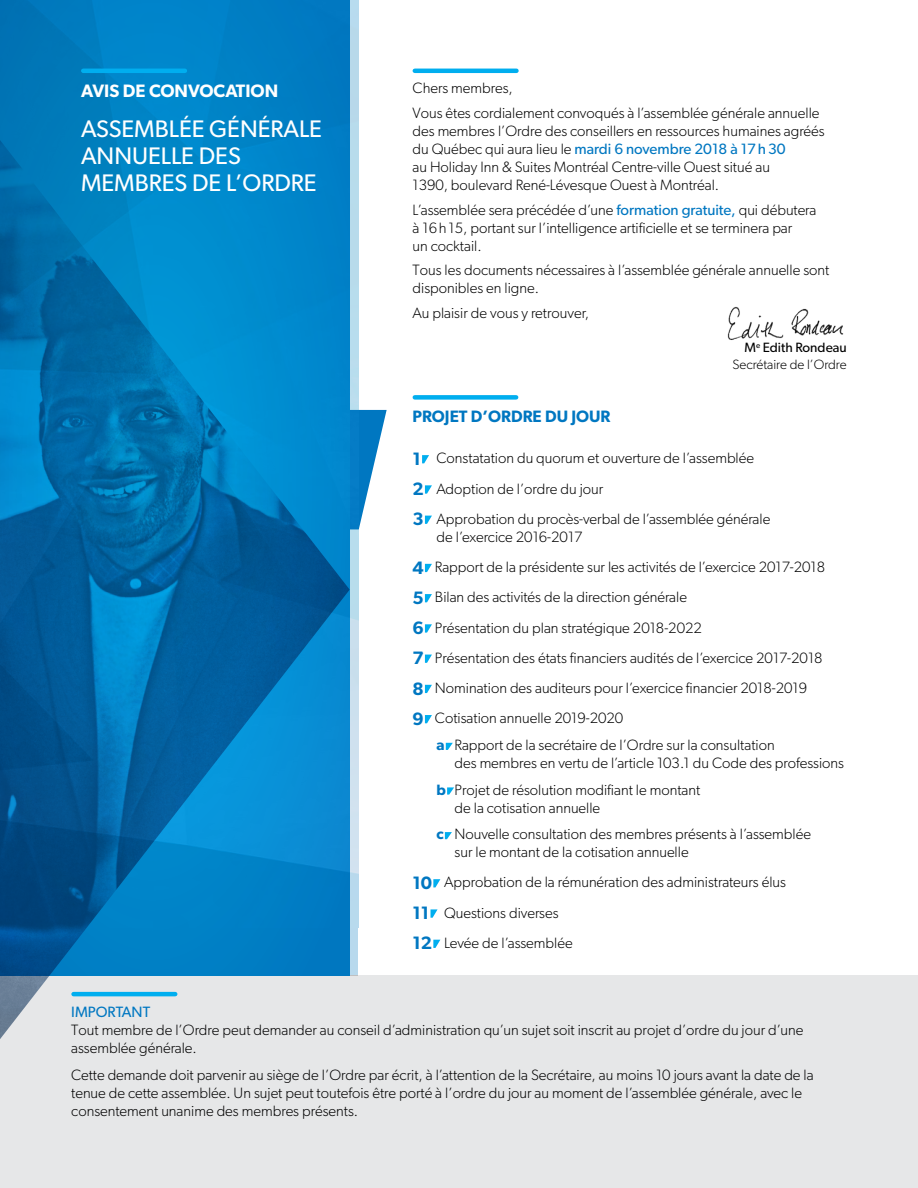
<style>
.page{position:relative;width:918px;height:1188px;background:#fff}
.page>*{position:absolute;margin:0;border:0;box-sizing:border-box;transform-origin:0 0}
.t1{font:24px/27px "Gibson";color:#fff}
.t2{font:600 18px "Gibson";color:#fff}
.t3{font:600 16.5px "Gibson";color:#0077c1}
.t4{font:300 15px/18px "Gibson";color:#000}
.t5{font:15px "Gibson";color:#0077c1}
.t6{font:300 13.5px/16.2px "Gibson";color:#000;text-align:right}
.s1{font-weight:400;color:#0077c1}
.s2{font-weight:400}
.s3{font-weight:600;font-size:18px;color:#0077c1}
.s4{font-weight:600;color:#0077c1}
</style>
<div class="page">
<svg style="left:358px;top:410px;width:29px;height:119px"></svg>
<div style="left:0;top:976px;width:918px;height:212px;background:#e6e7e8"></div>
<img style="left:0;top:0;width:358px;height:928px">
<img style="left:0;top:138px;width:350px;height:901px">
<hr style="left:83px;top:69px;width:102px;height:4px;background:#00aeef">
<div style="left:415px;top:395px;width:101px;height:5px;background:#00aeef"></div>
<svg style="left:422px;top:455px;width:7px;height:8px"></svg>
<svg style="left:425px;top:485px;width:7px;height:9px"></svg>
<svg style="left:425px;top:516px;width:7px;height:8px"></svg>
<svg style="left:425px;top:564px;width:7px;height:8px"></svg>
<svg style="left:425px;top:594px;width:7px;height:8px"></svg>
<svg style="left:425px;top:624px;width:7px;height:9px"></svg>
<svg style="left:425px;top:655px;width:7px;height:8px"></svg>
<svg style="left:425px;top:685px;width:7px;height:8px"></svg>
<svg style="left:425px;top:715px;width:7px;height:8px"></svg>
<svg style="left:446px;top:743px;width:7px;height:7px"></svg>
<svg style="left:447px;top:787px;width:7px;height:8px"></svg>
<svg style="left:445px;top:832px;width:7px;height:7px"></svg>
<svg style="left:433px;top:879px;width:7px;height:8px"></svg>
<svg style="left:431px;top:909px;width:7px;height:9px"></svg>
<svg style="left:433px;top:940px;width:7px;height:8px"></svg>
<hr style="left:74px;top:992px;width:101px;height:4px;background:#00aeef">
<hr style="left:415px;top:69px;width:101px;height:4px;background:#00aeef">
<img style="left:727px;top:306px;width:117px;height:34px">
<p class="t2" style="left:81px;top:80px;width:199px">AVIS DE CONVOCATION</p>
<h1 class="t1" style="left:81px;top:115px;width:243px">ASSEMBLÉE GÉNÉRALE<br>ANNUELLE DES<br>MEMBRES DE L’ORDRE</h1>
<p class="t4" style="left:413px;top:75px;width:409px;line-height:24.8px">Chers membres,<br>Vous êtes cordialement convoqués à l’assemblée générale annuelle</p>
<p class="t4" style="left:413px;top:122px;width:414px">des membres l’Ordre des conseillers en ressources humaines agréés du Québec qui aura lieu le <span class="s1">mardi 6 novembre 2018 à 17h30<br></span>au Holiday Inn &amp; Suites Montréal Centre-ville Ouest situé au<br>1390, boulevard René-Lévesque Ouest à Montréal.</p>
<p class="t4" style="left:413px;top:200px;width:405px">L’assemblée sera précédée d’une <span class="s1">formation gratuite,</span> qui débutera à 16h15, portant sur l’intelligence artificielle et se terminera par<br>un cocktail.</p>
<p class="t4" style="left:413px;top:261px;width:418px">Tous les documents nécessaires à l’assemblée générale annuelle sont disponibles en ligne.</p>
<p class="t4" style="left:413px;top:304px;width:178px">Au plaisir de vous y retrouver,</p>
<p class="t6" style="left:732px;top:339px;width:116px"><span class="s2">M</span><sup>e</sup> <span class="s2">Edith Rondeau<br></span>Secrétaire de l’Ordre</p>
<p class="t3" style="left:413px;top:406px;width:199px">PROJET D’ORDRE DU JOUR</p>
<p class="t4" style="left:413px;top:443px;width:359px;line-height:30.3px"><span class="s3">1</span> Constatation du quorum et ouverture de l’assemblée<br><span class="s3">2</span> Adoption de l’ordre du jour<br><span class="s3">3</span> Approbation du procès-verbal de l’assemblée générale</p>
<p class="t4" style="left:413px;top:521px;width:414px;line-height:30.3px;text-indent:24px">de l’exercice 2016-2017<br><span class="s3">4</span> Rapport de la présidente sur les activités de l’exercice 2017-2018<br><span class="s3">5</span> Bilan des activités de la direction générale<br><span class="s3">6</span> Présentation du plan stratégique 2018-2022<br><span class="s3">7</span> Présentation des états financiers audités de l’exercice 2017-2018<br><span class="s3">8</span> Nomination des auditeurs pour l’exercice financier 2018-2019<br><span class="s3">9</span> Cotisation annuelle 2019-2020</p>
<p class="t4" style="left:455px;top:736px;width:391px;text-indent:-18px"><span class="s4">a</span> Rapport de la secrétaire de l’Ordre sur la consultation<br>des membres en vertu de l’article 103.1 du Code des professions</p>
<p class="t4" style="left:455px;top:780px;width:247px;text-indent:-18px"><span class="s4">b</span> Projet de résolution modifiant le montant de la cotisation annuelle</p>
<p class="t4" style="left:455px;top:825px;width:358px;text-indent:-18px"><span class="s4">c</span> Nouvelle consultation des membres présents à l’assemblée sur le montant de la cotisation annuelle</p>
<p class="t4" style="left:413px;top:867px;width:375px;line-height:30.3px"><span class="s3">10</span> Approbation de la rémunération des administrateurs élus<br><span class="s3">11</span> Questions diverses<br><span class="s3">12</span> Levée de l’assemblée</p>
<p class="t5" style="left:71px;top:1002px;width:80px">IMPORTANT</p>
<p class="t4" style="left:71px;top:1020px;width:734px">Tout membre de l’Ordre peut demander au conseil d’administration qu’un sujet soit inscrit au projet d’ordre du jour d’une assemblée générale.</p>
<p class="t4" style="left:71px;top:1065px;width:744px">Cette demande doit parvenir au siège de l’Ordre par écrit, à l’attention de la Secrétaire, au moins 10 jours avant la date de la tenue de cette assemblée. Un sujet peut toutefois être porté à l’ordre du jour au moment de l’assemblée générale, avec le consentement unanime des membres présents.</p>
</div>
